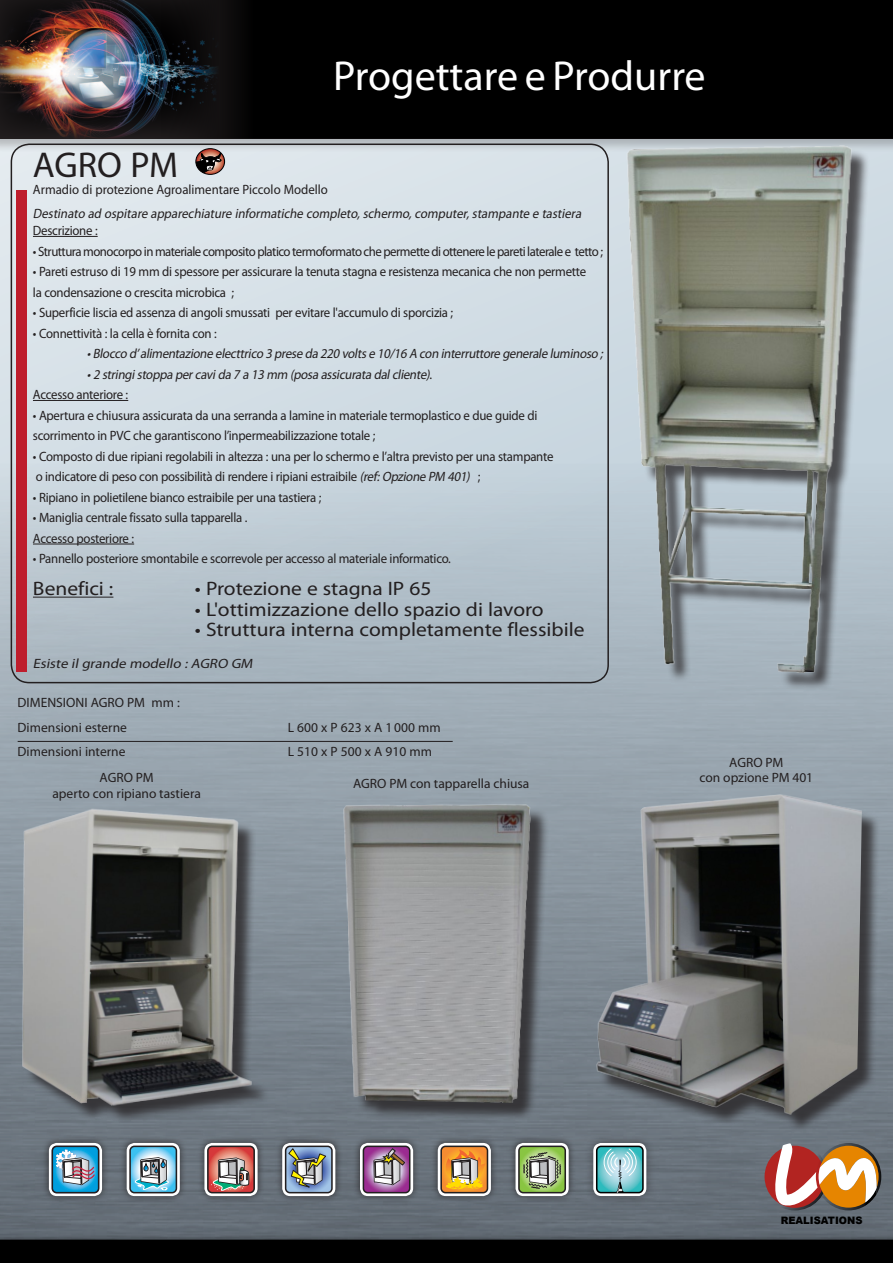
<style>
.page{position:relative;width:893px;height:1263px;background:#fff}
.page>*{position:absolute;margin:0;border:0;box-sizing:border-box;transform-origin:0 0}
.t1{font:42px "Myriad Pro";color:#fff}
.Normal_e{font:36px "Myriad Pro";letter-spacing:-.005em;color:#231f20}
.Normal_e-2{font:19.5px "Myriad Pro";color:#231f20;scale:1.1 1}
.Normal_e-3{font:13.5px "Myriad Pro";letter-spacing:-.02em;color:#231f20;scale:.95 1}
.Normal_e-4{font:italic 13.5px "Myriad Pro";color:#231f20;scale:.95 1}
.Normal_e-5{font:13.5px "Myriad Pro";color:#231f20}
.Normal_e-6{font:13.5px "Myriad Pro";letter-spacing:-.04em;color:#231f20;scale:.95 1}
.Normal_e-7{font:13.5px "Myriad Pro";color:#231f20;scale:.95 1}
.Normal_e-8{font:italic 13.5px "Myriad Pro";color:#231f20;scale:1.1 1}
.Normal_e-9{font:13.5px "Myriad Pro";letter-spacing:-.02em;color:#231f20}
.t2{font:900 10.2px "Arial";color:#000}
.s1{font-style:normal}
.s2{font-style:italic}
</style>
<div class="page">
<div style="left:0;top:0;width:893px;height:1240px;background:#d5e0e7"></div>
<img style="left:0;top:463px;width:893px;height:770px">
<div style="left:0;top:0;width:893px;height:153px;background:#231f20;opacity:.25"></div>
<div style="left:0;top:1233px;width:893px;height:30px;background:#231f20;opacity:.25"></div>
<img style="left:0;top:0;width:148px;height:139px">
<svg style="left:148px;top:0;width:745px;height:139px;background:#020203"></svg>
<div style="left:0;top:1239px;width:893px;height:24px;background:#000"></div>
<svg style="left:762px;top:1143px;width:119px;height:67px;background:#b9876d"></svg>
<div style="left:42px;top:1135px;width:67px;height:68px;background:#231f20;opacity:.75"></div>
<div style="left:49px;top:1143px;width:53px;height:53px;background:#fff;border-radius:8px"></div>
<svg style="left:51px;top:1145px;width:49px;height:49px;background:#629bb8"></svg>
<div style="left:119px;top:1135px;width:68px;height:68px;background:#231f20;opacity:.75"></div>
<div style="left:127px;top:1143px;width:53px;height:53px;background:#fff;border-radius:8px"></div>
<svg style="left:127px;top:1145px;width:51px;height:49px;background:#84b0c2"></svg>
<div style="left:275px;top:1135px;width:67px;height:68px;background:#231f20;opacity:.75"></div>
<div style="left:282px;top:1143px;width:53px;height:53px;background:#fff;border-radius:8px"></div>
<svg style="left:284px;top:1145px;width:49px;height:49px;background:#8896a0"></svg>
<div style="left:353px;top:1135px;width:67px;height:68px;background:#231f20;opacity:.75"></div>
<div style="left:360px;top:1143px;width:53px;height:53px;background:#fff;border-radius:8px"></div>
<svg style="left:362px;top:1145px;width:49px;height:49px;background:#9a7095"></svg>
<div style="left:430px;top:1135px;width:68px;height:68px;background:#231f20;opacity:.75"></div>
<div style="left:438px;top:1143px;width:53px;height:53px;background:#fff;border-radius:8px"></div>
<svg style="left:440px;top:1145px;width:49px;height:49px;background:#ca9650"></svg>
<div style="left:508px;top:1135px;width:68px;height:68px;background:#231f20;opacity:.75"></div>
<div style="left:515px;top:1143px;width:54px;height:53px;background:#fff;border-radius:8px"></div>
<svg style="left:517px;top:1145px;width:50px;height:49px;background:#91a675"></svg>
<div style="left:584px;top:1134px;width:72px;height:71px;background:#231f20;opacity:.5"></div>
<div style="left:593px;top:1143px;width:53px;height:53px;background:#fff;border-radius:8px"></div>
<svg style="left:595px;top:1145px;width:49px;height:49px;background:#78b7bc"></svg>
<hr style="left:33px;top:236px;width:65px;height:1px;background:#231f20">
<hr style="left:33px;top:400px;width:95px;height:1px;background:#231f20">
<hr style="left:33px;top:544px;width:101px;height:1px;background:#231f20">
<hr style="left:33px;top:597px;width:80px;height:1px;background:#231f20">
<div style="left:16px;top:190px;width:11px;height:482px;background:#be1d2c"></div>
<hr style="left:18px;top:741px;width:435px;height:1px;background:#231f20">
<div style="left:197px;top:1135px;width:68px;height:68px;background:#231f20;opacity:.75"></div>
<div style="left:204px;top:1143px;width:54px;height:53px;background:#fff;border-radius:8px"></div>
<svg style="left:204px;top:1145px;width:52px;height:49px;background:#af7e78"></svg>
<div style="left:196px;top:148px;width:29px;height:27px;border:1px solid #000;border-radius:50%"></div>
<svg style="left:196px;top:149px;width:29px;height:25px"></svg>
<div style="left:630px;top:149px;width:240px;height:542px;background:#231f20;opacity:.75"></div>
<img style="left:608px;top:103px;width:254px;height:580px">
<div style="left:347px;top:807px;width:202px;height:314px;background:#231f20;opacity:.75"></div>
<img style="left:300px;top:762px;width:302px;height:342px">
<div style="left:25px;top:812px;width:245px;height:311px;background:#231f20;opacity:.75"></div>
<img style="left:0;top:790px;width:259px;height:324px">
<div style="left:600px;top:797px;width:280px;height:336px;background:#231f20;opacity:.75"></div>
<img style="left:576px;top:782px;width:286px;height:340px">
<h1 class="t1" style="left:349px;top:49px;width:378px">Concepteur Fabricant</h1>
<p class="t1" style="left:333px;top:50px;width:374px">Pr gettar e Produrre</p>
<p class="Normal_e" style="left:33px;top:142px;width:147px">AGRO PM</p>
<p class="Normal_e-7" style="left:33px;top:181px;width:312px">Armadio di protezione Agroalimentare Piccolo Modello</p>
<p class="Normal_e-4" style="left:33px;top:205px;width:582px">Destinato ad ospitare apparechiature informatiche completo,schermo,computer,stampante e tastiera</p>
<p class="Normal_e-3" style="left:33px;top:222px;width:70px">Descrizione :</p>
<p class="Normal_e-6" style="left:33px;top:243px;width:602px">• Struttura monocorpo in materiale composito platico termoformato che permette di ottenere le pareti laterale e tetto ;</p>
<p class="Normal_e-3" style="left:33px;top:263px;width:584px">• Pareti estruso di 19 mm di spessore per assicurare la tenuta stagna e resistenza mecanica che non permette</p>
<p class="Normal_e-3" style="left:33px;top:284px;width:213px">la condensazione o crescita microbica ;</p>
<p class="Normal_e-3" style="left:33px;top:304px;width:444px">• Superficie liscia ed assenza di angoli smussati per evitare l'accumulo di sporcizia ;</p>
<p class="Normal_e-3" style="left:33px;top:325px;width:195px">• Connettività : la cella è fornita con :</p>
<p class="Normal_e-4" style="left:87px;top:345px;width:548px">•Blocco d’alimentazione electtrico 3 prese da 220 voltse 10/16 A con interruttore generale luminoso ;</p>
<p class="Normal_e-4" style="left:87px;top:366px;width:365px">•2 stringistoppa percavida 7 a 13 mm (posa assicurata dalcliente)<span class="s1">.</span></p>
<p class="Normal_e-3" style="left:33px;top:386px;width:102px">Accesso anteriore :</p>
<p class="Normal_e-3" style="left:33px;top:407px;width:532px">• Apertura e chiusura assicurata da una serranda a lamine in materiale termoplastico e due guide di</p>
<p class="Normal_e-3" style="left:33px;top:427px;width:362px">scorrimento in PVC che garantiscono l’inpermeabilizzazione totale ;</p>
<p class="Normal_e-3" style="left:33px;top:448px;width:549px">• Composto di due ripiani regolabili in altezza : una per lo schermo e l’altra previsto per una stampante</p>
<p class="Normal_e-3" style="left:36px;top:468px;width:470px">o indicatore di peso con possibilità di rendere i ripiani estraibile <span class="s2">(ref:Opzione PM 401)</span> ;</p>
<p class="Normal_e-3" style="left:33px;top:489px;width:305px">• Ripiano in polietilene bianco estraibile per una tastiera ;</p>
<p class="Normal_e-3" style="left:33px;top:509px;width:227px">• Maniglia centrale fissato sulla tapparella .</p>
<p class="Normal_e-3" style="left:33px;top:530px;width:108px">Accesso posteriore :</p>
<p class="Normal_e-3" style="left:33px;top:550px;width:441px">• Pannello posteriore smontabile e scorrevole per accesso al materiale informatico.</p>
<p class="Normal_e-2" style="left:33px;top:577px;width:75px">Benefici :</p>
<p class="Normal_e-2" style="left:195px;top:577px;width:216px">• Protezione e stagna IP 65</p>
<p class="Normal_e-2" style="left:195px;top:597px;width:319px">• L'ottimizzazione dello spazio di lavoro</p>
<p class="Normal_e-2" style="left:195px;top:618px;width:356px">• Struttura interna completamente flessibile</p>
<p class="Normal_e-8" style="left:33px;top:655px;width:204px">Esiste ilgrande modello :AGRO GM</p>
<p class="Normal_e-5" style="left:18px;top:694px;width:164px">DIMENSIONI AGRO PM mm :</p>
<p class="Normal_e-5" style="left:18px;top:719px;width:111px">Dimensioni esterne</p>
<p class="Normal_e-5" style="left:288px;top:719px;width:154px">L 600 x P 623 x A 1000 mm</p>
<p class="Normal_e-5" style="left:18px;top:744px;width:109px">Dimensioni interne</p>
<p class="Normal_e-5" style="left:288px;top:744px;width:146px">L 510 x P 500 x A 910 mm</p>
<p class="Normal_e-5" style="left:353px;top:775px;width:178px">AGRO PM con tapparella chiusa</p>
<p class="Normal_e-9" style="left:729px;top:754px;width:56px">AGRO PM</p>
<p class="Normal_e-9" style="left:100px;top:769px;width:56px">AGRO PM</p>
<p class="Normal_e-5" style="left:699px;top:769px;width:115px">con opzione PM 401</p>
<p class="Normal_e-5" style="left:52px;top:785px;width:150px">aperto con ripiano tastiera</p>
<p class="t2" style="left:781px;top:1215px;width:83px">REALISATIONS</p>
</div>
